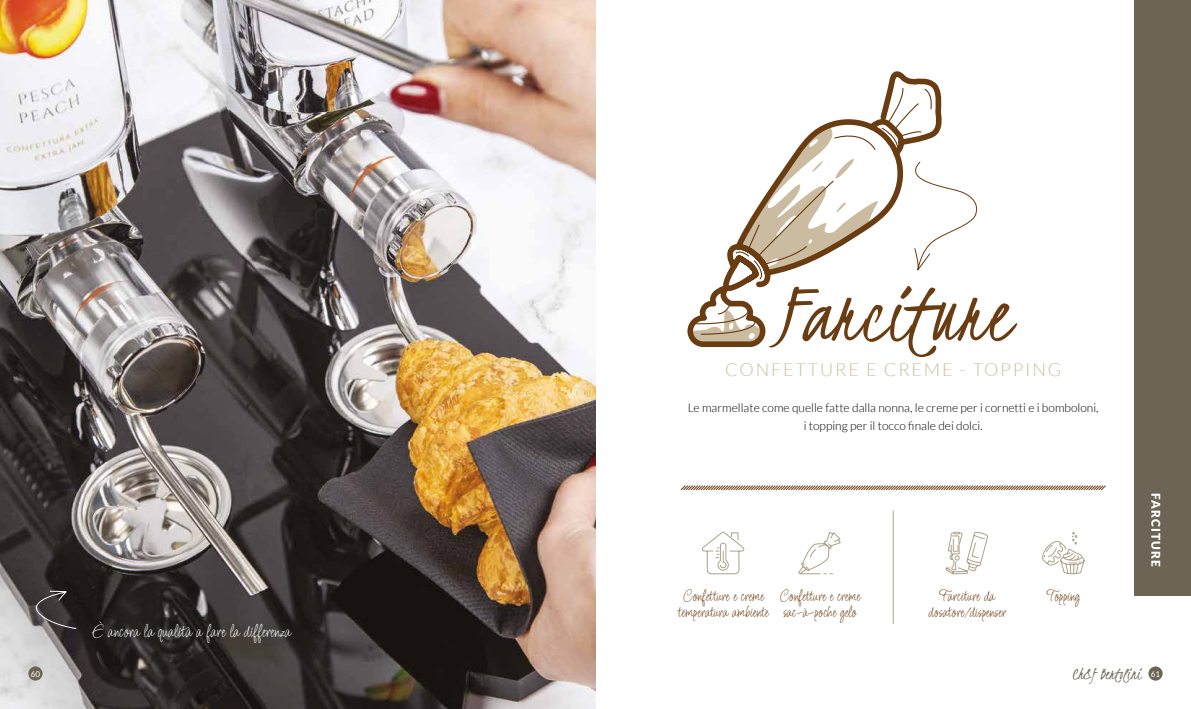
<style>
.page{position:relative;width:1191px;height:709px;background:#fff}
.page>*{position:absolute;margin:0;border:0;box-sizing:border-box;transform-origin:0 0}
.t1{font:90px "Kristi";color:#693c11}
.t2{font:18px "Licorice";color:#fff}
.t3{font:300 18px "Lato";letter-spacing:.1em;color:#cbbba0}
.t4{font:18px "Kristi";color:#6c6556}
.t5{font:16px/16px "Licorice";color:#693c11;text-align:center}
.t6{font:300 12px/18px "Lato";color:#000;text-align:center}
.t7{font:900 12px "Lato";letter-spacing:.1em;color:#fff}
.t8{font:8px "Lato";color:#fff}
</style>
<div class="page">
<img style="left:0;top:0;width:595px;height:709px">
<svg style="left:701px;top:531px;width:43px;height:44px"></svg>
<svg style="left:798px;top:532px;width:43px;height:43px"></svg>
<div style="left:1148px;top:666px;width:14px;height:14px;background:#6c6556;border-radius:50%"></div>
<div style="left:28px;top:666px;width:15px;height:14px;background:#6c6556;border-radius:50%"></div>
<div style="left:1134px;top:0;width:57px;height:595px;background:#6c6556"></div>
<svg style="left:32px;top:590px;width:45px;height:39px;background:#494442"></svg>
<svg style="left:687px;top:291px;width:27px;height:56px"></svg>
<svg style="left:714px;top:71px;width:227px;height:276px"></svg>
<svg style="left:734px;top:87px;width:198px;height:193px"></svg>
<svg style="left:680px;top:485px;width:426px;height:6px"></svg>
<hr style="left:893px;top:510px;width:1px;height:114px;background:#aea18a">
<svg style="left:900px;top:161px;width:78px;height:113px"></svg>
<svg style="left:945px;top:531px;width:44px;height:44px"></svg>
<svg style="left:1042px;top:531px;width:43px;height:44px"></svg>
<p class="t2" style="left:91px;top:618px;width:201px">È ancora la qualità a fare la differenza</p>
<h1 class="t1" style="left:776px;top:256px;width:236px">Farciture</h1>
<p class="t3" style="left:725px;top:359px;width:338px">CONFETTURE E CREME - TOPPING</p>
<p class="t6" style="left:687px;top:398px;width:412px">Le marmellate come quelle fatte dalla nonna, le creme per i cornetti e i bomboloni, i topping per il tocco finale dei dolci.</p>
<p class="t5" style="left:677px;top:588px;width:92px">Confetture e creme temperatura ambiente</p>
<p class="t5" style="left:779px;top:588px;width:83px;text-align:left">Confetture e creme sac-à-poche gelo</p>
<p class="t5" style="left:928px;top:588px;width:79px">Farciture da dosatore/dispenser</p>
<p class="t5" style="left:1047px;top:588px;width:34px">Topping</p>
<p class="t7" style="left:1162px;top:493px;width:76px;rotate:90deg">FARCITURE</p>
<p class="t8" style="left:31px;top:669px;width:11px">60</p>
<p class="t4" style="left:1072px;top:662px;width:71px">Ch&amp;f Bertolini</p>
<p class="t8" style="left:1150px;top:669px;width:11px">61</p>
</div>
